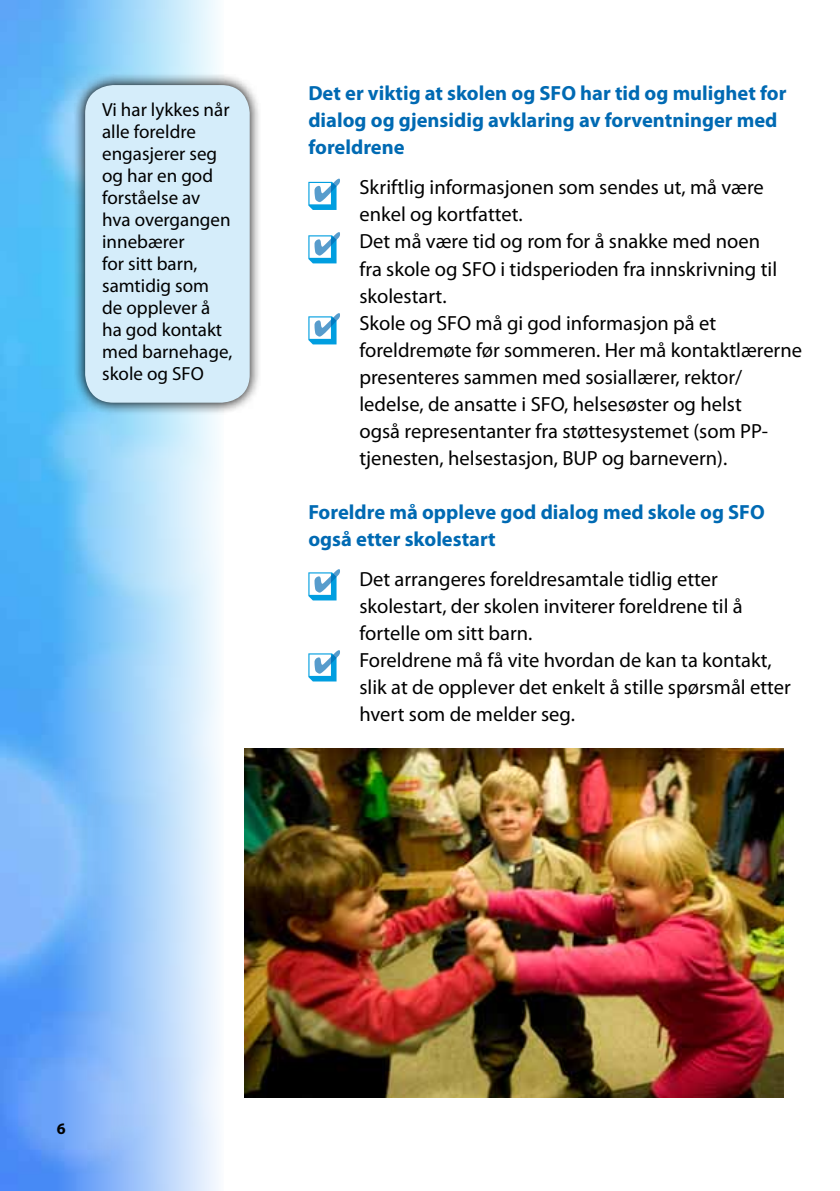
<style>
.page{position:relative;width:840px;height:1191px;background:#fff}
.page>*{position:absolute;margin:0;border:0;box-sizing:border-box;transform-origin:0 0}
.t1{font:20.4px/27px "Myriad Pro";color:#000}
.t2{font:700 20.4px/27px "Myriad Pro";color:#006ab3}
.t3{font:19px/22px "Myriad Pro";color:#000}
.t4{font:700 16px "Myriad Pro";color:#000}
</style>
<div class="page">
<img style="left:0;top:0;width:57px;height:1191px">
<svg style="left:57px;top:0;width:163px;height:1191px;background:#a5d3fa"></svg>
<svg style="left:72px;top:72px;width:187px;height:342px;background:#94bbce"></svg>
<div style="left:85px;top:85px;width:164px;height:318px;background:#d5edfa;border-radius:28px"></div>
<img style="left:244px;top:748px;width:538px;height:349px">
<svg style="left:308px;top:179px;width:32px;height:31px"></svg>
<svg style="left:308px;top:232px;width:32px;height:31px"></svg>
<svg style="left:308px;top:313px;width:32px;height:31px"></svg>
<svg style="left:308px;top:569px;width:32px;height:31px"></svg>
<svg style="left:308px;top:650px;width:32px;height:31px"></svg>
<p class="t3" style="left:102px;top:99px;width:131px">Vi har lykkes når alle foreldre engasjerer seg og har en god forståelse av hva overgangen innebærer<br>for sitt barn, samtidig som de opplever å ha god kontakt med barnehage, skole og SFO</p>
<p class="t2" style="left:308px;top:79px;width:479px">Det er viktig at skolen og SFO har tid og mulighet for dialog og gjensidig avklaring av forventninger med foreldrene</p>
<p class="t1" style="left:359px;top:174px;width:444px">Skriftlig informasjonen som sendes ut, må være enkel og kortfattet.<br>Det må være tid og rom for å snakke med noen<br>fra skole og SFO i tidsperioden fra innskrivning til skolestart.<br>Skole og SFO må gi god informasjon på et foreldremøte før sommeren. Her må kontaktlærerne presenteres sammen med sosiallærer, rektor/ ledelse, de ansatte i SFO, helsesøster og helst<br>også representanter fra støttesystemet (som PP&shy;tjenesten, helsestasjon, BUP og barnevern).</p>
<p class="t2" style="left:308px;top:497px;width:457px">Foreldre må oppleve god dialog med skole og SFO også etter skolestart</p>
<p class="t1" style="left:359px;top:565px;width:432px">Det arrangeres foreldresamtale tidlig etter skolestart, der skolen inviterer foreldrene til å fortelle om sitt barn.<br>Foreldrene må få vite hvordan de kan ta kontakt, slik at de opplever det enkelt å stille spørsmål etter hvert som de melder seg.</p>
<p class="t4" style="left:57px;top:1118px;width:10px">6</p>
</div>
